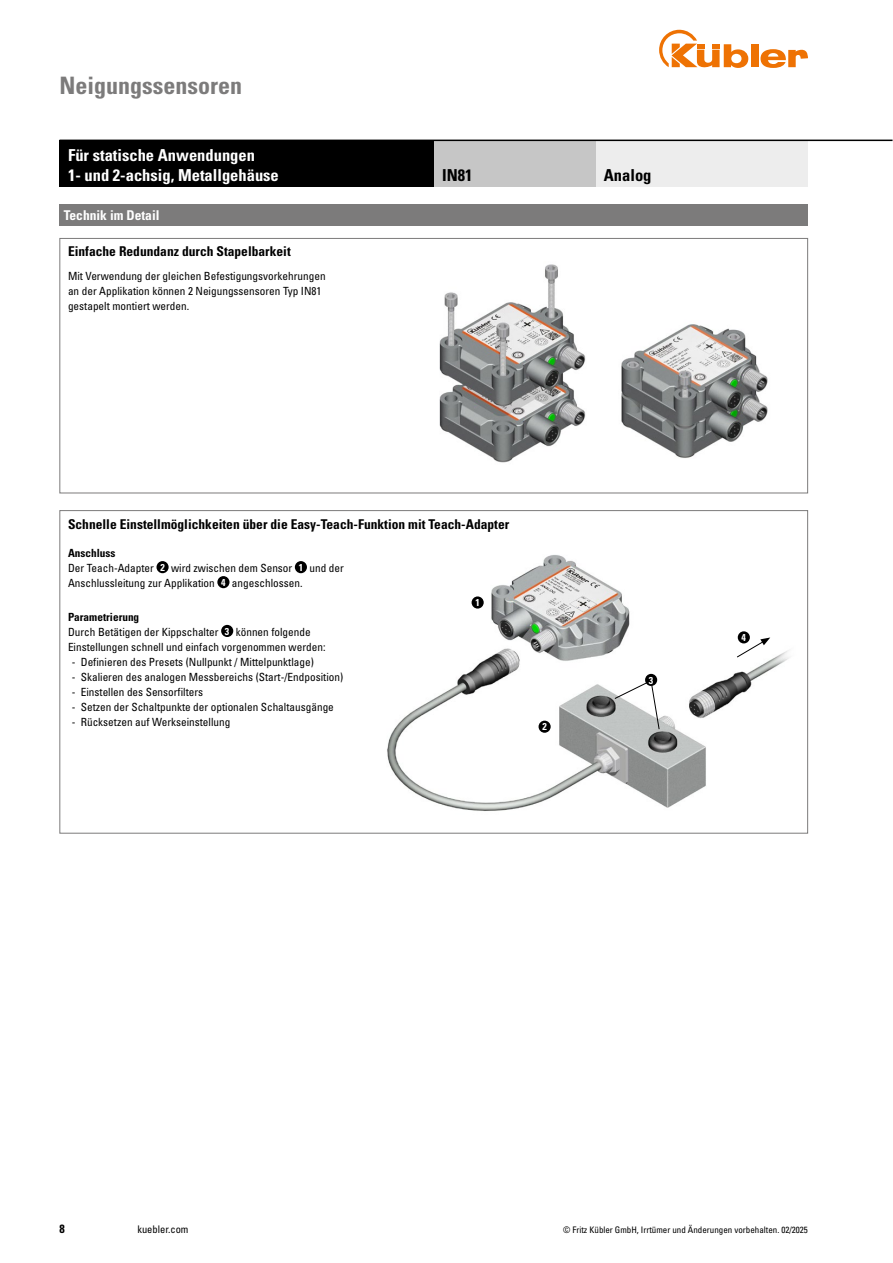
<style>
.page{position:relative;width:893px;height:1263px;background:#fff}
.page>*{position:absolute;margin:0;border:0;box-sizing:border-box;transform-origin:0 0}
.t1{font:700 condensed 24px "Univers LT Std";color:#7c7b7b}
.t2{font:700 condensed 16.5px/19.8px "Univers LT Std";color:#fff}
.t3{font:700 condensed 16.5px "Univers LT Std";color:#000}
.t4{font:700 condensed 13.5px "Univers LT Std";color:#000}
.t5{font:700 condensed 13.5px "Univers LT Std";color:#fff}
.t6{font:700 condensed 12px "Univers LT Std";color:#000}
.t7{font:condensed 11.25px/15px "Univers LT Std";color:#000}
.t8{font:condensed 10.5px "Univers LT Std";color:#000}
.t9{font:700 condensed 10.05px "Univers LT Std";color:#fff}
.t10{font:condensed 9px "Univers LT Std";color:#000}
.s1{font-weight:700}
.s2{font-weight:700;font-size:10.05px;color:#fff}
</style>
<div class="page">
<div style="left:751px;top:44px;width:7px;height:23px;background:#ee7203"></div>
<svg style="left:760px;top:49px;width:48px;height:19px"></svg>
<svg style="left:659px;top:30px;width:89px;height:38px"></svg>
<div style="left:60px;top:238px;width:748px;height:255px;border:1px solid #7c7b7b"></div>
<img style="left:439px;top:264px;width:147px;height:199px">
<img style="left:621px;top:324px;width:147px;height:134px">
<img style="left:387px;top:555px;width:402px;height:256px">
<div style="left:472px;top:596px;width:12px;height:13px;background:#000;border-radius:50%"></div>
<div style="left:539px;top:721px;width:12px;height:12px;background:#000;border-radius:50%"></div>
<div style="left:738px;top:631px;width:12px;height:12px;background:#000;border-radius:50%"></div>
<svg style="left:736px;top:637px;width:34px;height:21px"></svg>
<div style="left:645px;top:674px;width:12px;height:12px;background:#000;border-radius:50%"></div>
<svg style="left:614px;top:682px;width:46px;height:48px"></svg>
<div style="left:595px;top:140px;width:213px;height:47px;background:#ededed"></div>
<div style="left:60px;top:140px;width:374px;height:47px;background:#000"></div>
<div style="left:434px;top:140px;width:161px;height:47px;background:#c6c6c6"></div>
<div style="left:60px;top:204px;width:748px;height:21px;background:#7c7b7b"></div>
<div style="left:156px;top:561px;width:13px;height:12px;background:#000;border-radius:50%"></div>
<div style="left:295px;top:561px;width:12px;height:12px;background:#000;border-radius:50%"></div>
<div style="left:217px;top:576px;width:12px;height:12px;background:#000;border-radius:50%"></div>
<div style="left:221px;top:625px;width:12px;height:12px;background:#000;border-radius:50%"></div>
<hr style="left:60px;top:140px;width:832px;height:1px;background:#000">
<h1 class="t1" style="left:60px;top:71px;width:184px">Neigungssensoren</h1>
<h2 class="t2" style="left:68px;top:145px;width:212px">Für statische Anwendungen<br>1- und 2-achsig, Metallgehäuse</h2>
<p class="t5" style="left:64px;top:207px;width:97px">Technik im Detail</p>
<p class="t4" style="left:68px;top:243px;width:224px">Einfache Redundanz durch Stapelbarkeit</p>
<p class="t7" style="left:68px;top:269px;width:259px">Mit Verwendung der gleichen Befestigungsvorkehrungen an der Applikation können 2 Neigungssensoren Typ IN81 gestapelt montiert werden.</p>
<h2 class="t3" style="left:442px;top:165px;width:32px">IN81</h2>
<h2 class="t3" style="left:604px;top:165px;width:49px">Analog</h2>
<p class="t4" style="left:68px;top:515px;width:443px">Schnelle Einstellmöglichkeiten über die Easy-Teach-Funktion mit Teach-Adapter</p>
<p class="t7" style="left:68px;top:545px;width:277px"><span class="s1">Anschluss<br></span>Der Teach-Adapter <span class="s2">2</span> wird zwischen dem Sensor <span class="s2">1</span> und der<br>Anschlussleitung zur Applikation <span class="s2">4</span> angeschlossen.</p>
<p class="t7" style="left:68px;top:609px;width:259px"><span class="s1">Parametrierung<br></span>Durch Betätigen der Kippschalter <span class="s2">3</span> können folgende<br>Einstellungen schnell und einfach vorgenommen werden:</p>
<p class="t7" style="left:72px;top:654px;width:243px">- Definieren des Presets (Nullpunkt / Mittelpunktlage)</p>
<p class="t7" style="left:72px;top:669px;width:273px">- Skalieren des analogen Messbereichs (Start-/Endposition)</p>
<p class="t7" style="left:72px;top:684px;width:133px">- Einstellen des Sensorfilters</p>
<p class="t7" style="left:72px;top:699px;width:264px">- Setzen der Schaltpunkte der optionalen Schaltausgänge</p>
<p class="t7" style="left:72px;top:714px;width:160px">- Rücksetzen auf Werkseinstellung</p>
<p class="t9" style="left:475px;top:596px;width:6px">1</p>
<p class="t9" style="left:542px;top:720px;width:6px">2</p>
<p class="t9" style="left:649px;top:674px;width:6px">3</p>
<p class="t9" style="left:742px;top:631px;width:6px">4</p>
<p class="t6" style="left:60px;top:1221px;width:7px">8</p>
<p class="t8" style="left:137px;top:1223px;width:53px">kuebler.com</p>
<p class="t10" style="left:563px;top:1224px;width:246px">© Fritz Kübler GmbH, Irrtümer und Änderungen vorbehalten. 02/2025</p>
</div>
